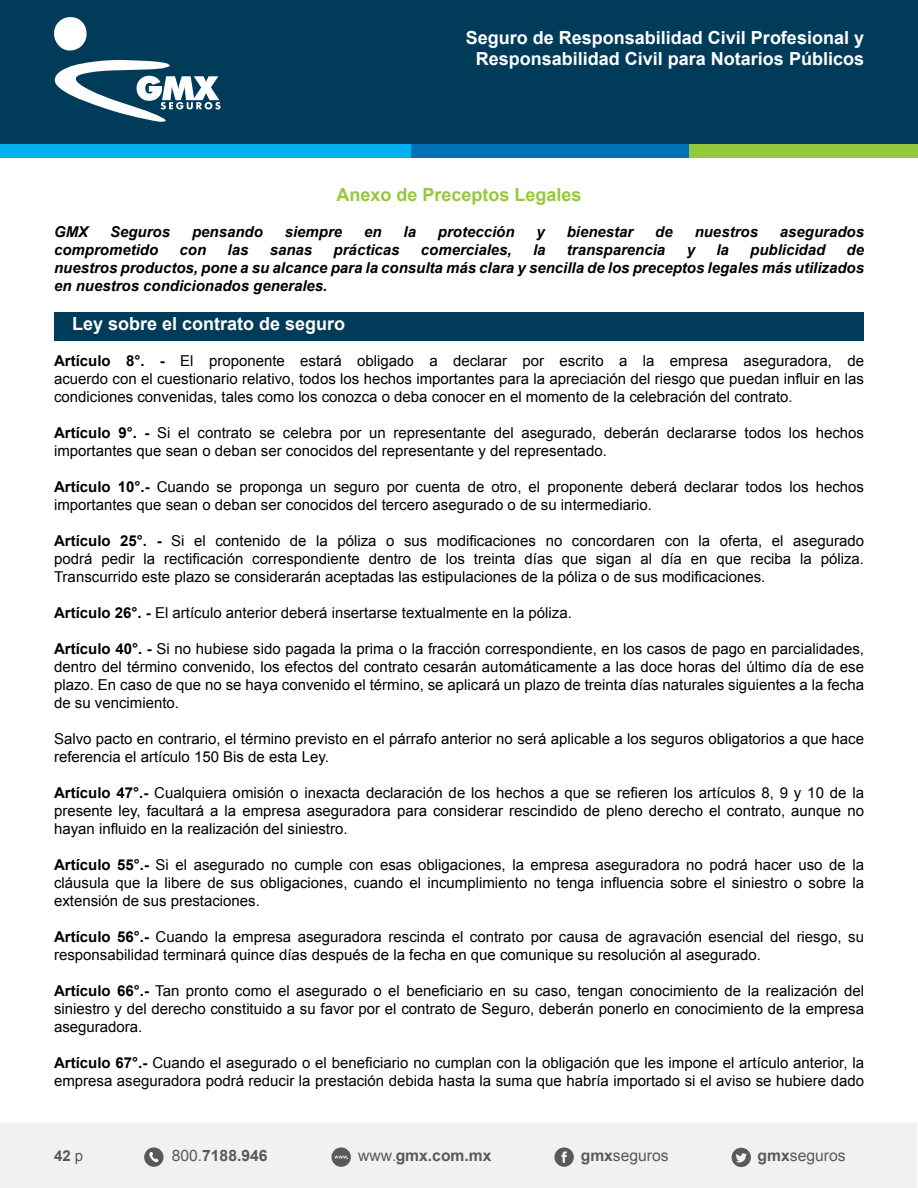
<style>
.page{position:relative;width:918px;height:1188px;background:#fff}
.page>*{position:absolute;margin:0;border:0;box-sizing:border-box;transform-origin:0 0}
.t1{font:700 18px/21.6px "Arial";color:#fff;text-align:center}
.t2{font:700 18px "Arial";color:#95c93d}
.t3{font:700 15.75px "Arial";color:#58595b}
.t4{font:15.75px "Arial";color:#58595b}
.t5{font:15px/18px "Arial";color:#000;text-align:justify}
.t6{font:italic 700 15px/18px "Arial";color:#000;text-align:justify}
.t7{font:700 15px "Arial";color:#58585a}
.s1{font-weight:700}
.s2{font-weight:400}
</style>
<div class="page">
<div style="left:0;top:1123px;width:917px;height:65px;background:#f1f1f2"></div>
<svg style="left:554px;top:1147px;width:20px;height:20px"></svg>
<svg style="left:732px;top:1148px;width:19px;height:19px"></svg>
<div style="left:332px;top:1147px;width:19px;height:20px;background:#58595b;border-radius:50%"></div>
<svg style="left:334px;top:1156px;width:14px;height:3px"></svg>
<svg style="left:144px;top:1147px;width:20px;height:20px"></svg>
<svg style="left:149px;top:1152px;width:9px;height:10px"></svg>
<div style="left:0;top:0;width:918px;height:144px;background:#003c5a"></div>
<svg style="left:54px;top:17px;width:33px;height:34px"></svg>
<svg style="left:54px;top:60px;width:166px;height:62px"></svg>
<div style="left:689px;top:144px;width:229px;height:14px;background:#95c93d"></div>
<div style="left:410px;top:144px;width:279px;height:14px;background:#0070b9"></div>
<div style="left:0;top:144px;width:410px;height:14px;background:#00b0f0"></div>
<div style="left:54px;top:312px;width:810px;height:28px;background:#003c5a"></div>
<p class="t1" style="left:466px;top:27px;width:400px">Seguro de Responsabilidad Civil Profesional y<br>Responsabilidad Civil para Notarios Públicos</p>
<p class="t2" style="left:337px;top:182px;width:247px">Anexo de Preceptos Legales</p>
<p class="t6" style="left:54px;top:223px;width:36px">GMX</p>
<p class="t6" style="left:110px;top:223px;width:62px">Seguros</p>
<p class="t6" style="left:192px;top:223px;width:72px">pensando</p>
<p class="t6" style="left:285px;top:223px;width:59px">siempre</p>
<p class="t6" style="left:364px;top:223px;width:19px">en</p>
<p class="t6" style="left:404px;top:223px;width:14px">la</p>
<p class="t6" style="left:438px;top:223px;width:78px">protección</p>
<p class="t6" style="left:536px;top:223px;width:10px">y</p>
<p class="t6" style="left:567px;top:223px;width:68px">bienestar</p>
<p class="t6" style="left:655px;top:223px;width:19px">de</p>
<p class="t6" style="left:695px;top:223px;width:65px">nuestros</p>
<p class="t6" style="left:780px;top:223px;width:86px">asegurados</p>
<p class="t6" style="left:54px;top:241px;width:106px">comprometido</p>
<p class="t6" style="left:180px;top:241px;width:28px">con</p>
<p class="t6" style="left:228px;top:241px;width:22px">las</p>
<p class="t6" style="left:270px;top:241px;width:44px">sanas</p>
<p class="t6" style="left:334px;top:241px;width:67px">prácticas</p>
<p class="t6" style="left:421px;top:241px;width:92px">comerciales,</p>
<p class="t6" style="left:533px;top:241px;width:14px">la</p>
<p class="t6" style="left:567px;top:241px;width:100px">transparencia</p>
<p class="t6" style="left:687px;top:241px;width:10px">y</p>
<p class="t6" style="left:716px;top:241px;width:14px">la</p>
<p class="t6" style="left:750px;top:241px;width:77px">publicidad</p>
<p class="t6" style="left:54px;top:241px;width:812px;text-indent:792px">de nuestros productos, pone a su alcance para la consulta más clara y sencilla de los preceptos legales más utilizados en nuestros condicionados generales.</p>
<p class="t1" style="left:72px;top:314px;width:275px">Ley sobre el contrato de seguro</p>
<p class="t5" style="left:54px;top:352px;width:812px"><span class="s1">Artículo 8°. -</span> El proponente estará obligado a declarar por escrito a la empresa aseguradora, de acuerdo con el cuestionario relativo, todos los hechos importantes para la apreciación del riesgo que puedan influir en las condiciones convenidas, tales como los conozca o deba conocer en el momento de la celebración del contrato.</p>
<p class="t5" style="left:54px;top:424px;width:811px"><span class="s1">Artículo 9°. -</span> Si el contrato se celebra por un representante del asegurado, deberán declararse todos los hechos importantes que sean o deban ser conocidos del representante y del representado.</p>
<p class="t5" style="left:54px;top:478px;width:811px"><span class="s1">Artículo 10°.-</span> Cuando se proponga un seguro por cuenta de otro, el proponente deberá declarar todos los hechos importantes que sean o deban ser conocidos del tercero asegurado o de su intermediario.</p>
<p class="t5" style="left:54px;top:532px;width:811px"><span class="s1">Artículo 25°. -</span> Si el contenido de la póliza o sus modificaciones no concordaren con la oferta, el asegurado podrá pedir la rectificación correspondiente dentro de los treinta días que sigan al día en que reciba la póliza.<br>Transcurrido este plazo se considerarán aceptadas las estipulaciones de la póliza o de sus modificaciones.</p>
<p class="t5" style="left:54px;top:604px;width:519px"><span class="s1">Artículo 26°. -</span> El artículo anterior deberá insertarse textualmente en la póliza.</p>
<p class="t5" style="left:54px;top:640px;width:811px"><span class="s1">Artículo 40°. -</span> Si no hubiese sido pagada la prima o la fracción correspondiente, en los casos de pago en parcialidades, dentro del término convenido, los efectos del contrato cesarán automáticamente a las doce horas del último día de ese plazo. En caso de que no se haya convenido el término, se aplicará un plazo de treinta días naturales siguientes a la fecha de su vencimiento.</p>
<p class="t5" style="left:54px;top:730px;width:811px">Salvo pacto en contrario, el término previsto en el párrafo anterior no será aplicable a los seguros obligatorios a que hace referencia el artículo 150 Bis de esta Ley.</p>
<p class="t5" style="left:54px;top:784px;width:811px"><span class="s1">Artículo 47°.-</span> Cualquiera omisión o inexacta declaración de los hechos a que se refieren los artículos 8, 9 y 10 de la presente ley, facultará a la empresa aseguradora para considerar rescindido de pleno derecho el contrato, aunque no hayan influido en la realización del siniestro.</p>
<p class="t5" style="left:54px;top:856px;width:811px"><span class="s1">Artículo 55°.-</span> Si el asegurado no cumple con esas obligaciones, la empresa aseguradora no podrá hacer uso de la cláusula que la libere de sus obligaciones, cuando el incumplimiento no tenga influencia sobre el siniestro o sobre la extensión de sus prestaciones.</p>
<p class="t5" style="left:54px;top:928px;width:811px"><span class="s1">Artículo 56°.-</span> Cuando la empresa aseguradora rescinda el contrato por causa de agravación esencial del riesgo, su responsabilidad terminará quince días después de la fecha en que comunique su resolución al asegurado.</p>
<p class="t5" style="left:54px;top:982px;width:811px"><span class="s1">Artículo 66°.-</span> Tan pronto como el asegurado o el beneficiario en su caso, tengan conocimiento de la realización del siniestro y del derecho constituido a su favor por el contrato de Seguro, deberán ponerlo en conocimiento de la empresa aseguradora.</p>
<p class="t5" style="left:54px;top:1054px;width:811px"><span class="s1">Artículo 67°.-</span> Cuando el asegurado o el beneficiario no cumplan con la obligación que les impone el artículo anterior, la empresa aseguradora podrá reducir la prestación debida hasta la suma que habría importado si el aviso se hubiere dado</p>
<p class="t7" style="left:54px;top:1146px;width:31px">42 <span class="s2">p</span></p>
<p class="t3" style="left:172px;top:1145px;width:97px"><span class="s2">800.</span>7188.946</p>
<p class="t3" style="left:358px;top:1145px;width:135px"><span class="s2">www.</span>gmx.com.mx</p>
<p class="t4" style="left:581px;top:1145px;width:90px"><span class="s1">gmx</span>seguros</p>
<p class="t4" style="left:758px;top:1145px;width:90px"><span class="s1">gmx</span>seguros</p>
</div>
